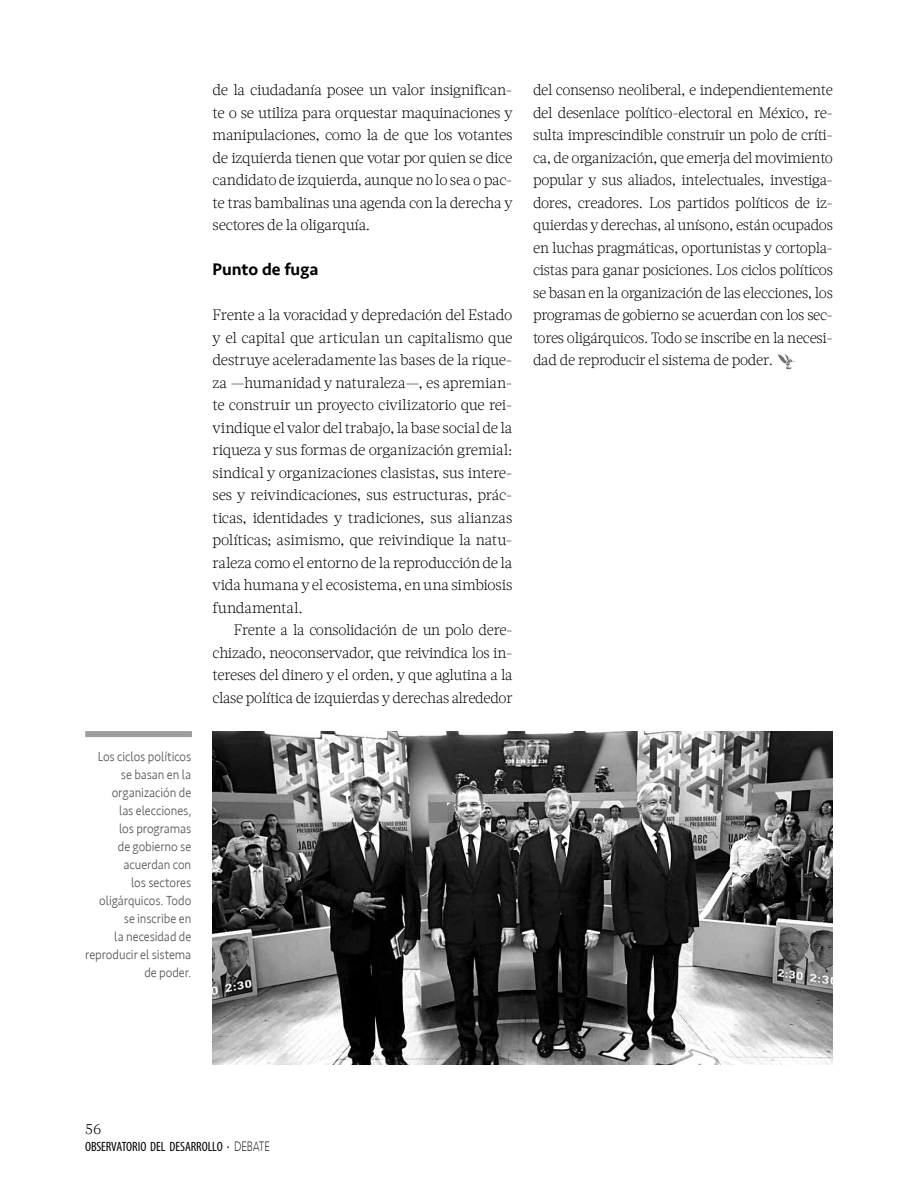
<style>
.page{position:relative;width:918px;height:1188px;background:#fff}
.page>*{position:absolute;margin:0;border:0;box-sizing:border-box;transform-origin:0 0}
.t1{font:500 17.25px "Seravek";color:#000}
.t2{font:300 15px/22.5px "Acta W01";letter-spacing:-.02em;color:#000;text-align:justify}
.t3{font:300 13.5px/18px "Seravek";letter-spacing:-.005em;color:#575756;text-align:right;scale:.91 1}
.t4{font:condensed 13.5px "Myriad Pro";letter-spacing:-.005em;color:#000}
.s1{font-size:15px}
.s2{font-family:"Seravek";font-weight:200;font-stretch:normal;font-size:14.1px}
</style>
<div class="page">
<svg style="left:778px;top:354px;width:17px;height:15px"></svg>
<img style="left:213px;top:731px;width:620px;height:334px">
<div style="left:85px;top:731px;width:107px;height:6px;background:#9d9d9c"></div>
<p class="t3" style="left:85px;top:748px;width:118px">Los ciclos políticos se basan en la organización de<br>las elecciones,<br>los programas<br>de gobierno se acuerdan con<br>los sectores oligárquicos. Todo se inscribe en<br>la necesidad de reproducir el sistema de poder.</p>
<p class="t2" style="left:213px;top:79px;width:301px">de la ciudadanía posee un valor insignifican&shy;te o se utiliza para orquestar maquinaciones y manipulaciones, como la de que los votantes de izquierda tienen que votar por quien se dice candidato de izquierda, aunque no lo sea o pac&shy;te tras bambalinas una agenda con la derecha y sectores de la oligarquía.</p>
<p class="t1" style="left:213px;top:259px;width:107px">Punto de fuga</p>
<p class="t2" style="left:213px;top:304px;width:301px">Frente a la voracidad y depredación del Estado y el capital que articulan un capitalismo que destruye aceleradamente las bases de la rique&shy;za —humanidad y naturaleza—, es apremian&shy;te construir un proyecto civilizatorio que rei&shy;vindique el valor del trabajo, la base social de la riqueza y sus formas de organización gremial: sindical y organizaciones clasistas, sus intere&shy;ses y reivindicaciones, sus estructuras, prác&shy;ticas, identidades y tradiciones, sus alianzas políticas; asimismo, que reivindique la natu&shy;raleza como el entorno de la reproducción de la vida humana y el ecosistema, en una simbiosis fundamental.</p>
<p class="t2" style="left:213px;top:619px;width:301px;text-indent:21px">Frente a la consolidación de un polo dere&shy;chizado, neoconservador, que reivindica los in&shy;tereses del dinero y el orden, y que aglutina a la clase política de izquierdas y derechas alrededor</p>
<p class="t2" style="left:533px;top:79px;width:301px">del consenso neoliberal, e independientemente del desenlace político-electoral en México, re&shy;sulta imprescindible construir un polo de críti&shy;ca, de organización, que emerja del movimiento popular y sus aliados, intelectuales, investiga&shy;dores, creadores. Los partidos políticos de iz&shy;quierdas y derechas, al unísono, están ocupados en luchas pragmáticas, oportunistas y cortopla&shy;cistas para ganar posiciones. Los ciclos políticos se basan en la organización de las elecciones, los programas de gobierno se acuerdan con los sec&shy;tores oligárquicos. Todo se inscribe en la necesi&shy;dad de reproducir el sistema de poder.</p>
<p class="t2" style="left:85px;top:1117px;width:18px">56</p>
<p class="t4" style="left:85px;top:1138px;width:187px">OBSERVATORIO DEL DESARROLLO <span class="s1">·</span> <span class="s2">DEBATE</span></p>
</div>
